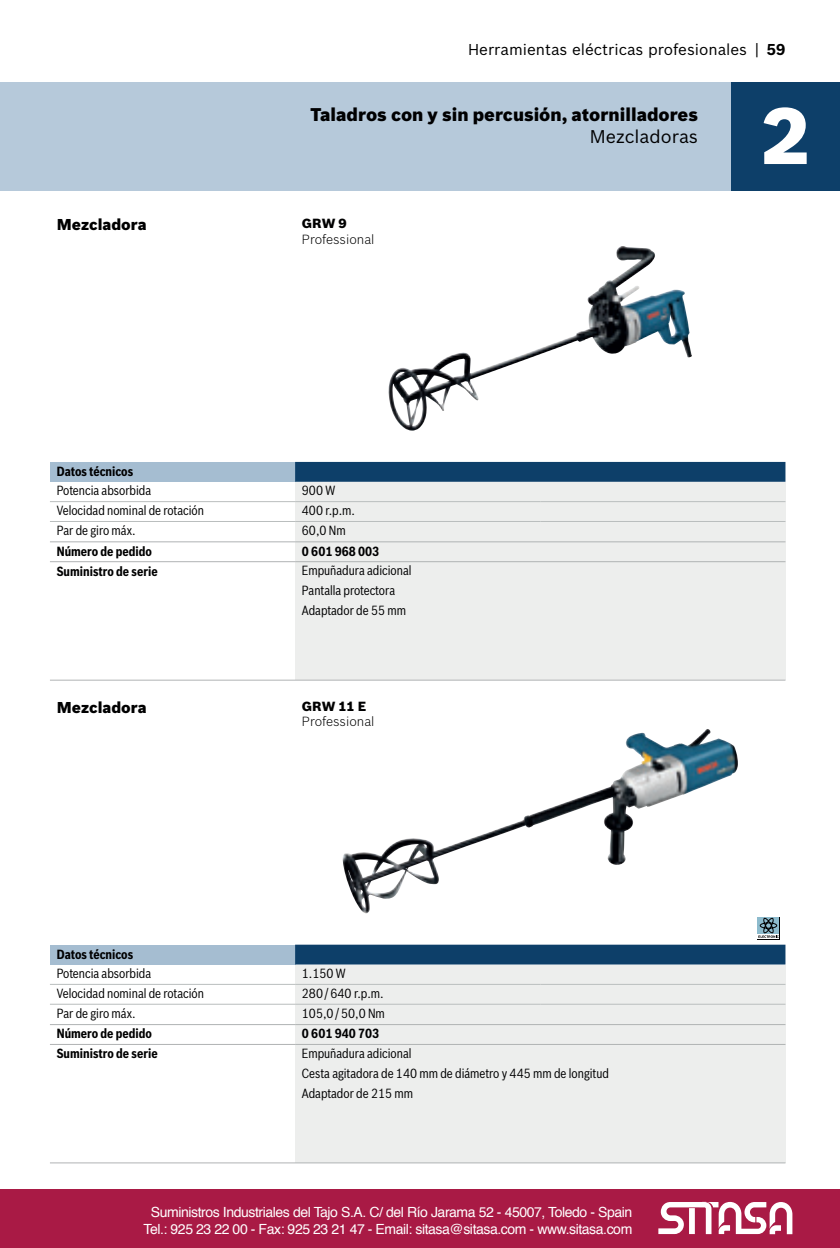
<style>
.page{position:relative;width:840px;height:1248px;background:#fff}
.page>*{position:absolute;margin:0;border:0;box-sizing:border-box;transform-origin:0 0}
.t1{font:900 78px "Bosch Sans";color:#fff}
.t2{font:900 18px "Bosch Sans";color:#000001}
.t3{font:18px "Bosch Sans";color:#000001}
.t4{font:15.4px "Bosch Sans";color:#000001}
.t5{font:900 15.4px "Bosch Sans";color:#000001}
.t6{font:14px/16.8px "Helvetica";letter-spacing:-.03em;color:#fff;text-align:center}
.t7{font:13px/19.8px "Bosch Sans Cond";color:#000001}
.t8{font:700 13px "Bosch Sans Cond";color:#000001}
.t9{font:300 13px "Bosch Sans";color:#000001}
.t10{font:900 13px "Bosch Sans";color:#000001}
.s1{font-weight:700}
</style>
<div class="page">
<div style="left:0;top:1189px;width:839px;height:58px;background:#a91a45"></div>
<svg style="left:658px;top:1201px;width:134px;height:32px"></svg>
<div style="left:0;top:82px;width:730px;height:108px;background:#b6c9da"></div>
<div style="left:730px;top:82px;width:109px;height:108px;background:#0d3f69"></div>
<div style="left:295px;top:482px;width:490px;height:198px;background:#edeeed"></div>
<hr style="left:50px;top:679px;width:735px;height:1px;background:#b0b3b4">
<div style="left:295px;top:964px;width:490px;height:198px;background:#edeeed"></div>
<hr style="left:50px;top:1162px;width:735px;height:1px;background:#b0b3b4">
<div style="left:50px;top:462px;width:245px;height:19px;background:#a5bdd1"></div>
<div style="left:295px;top:462px;width:490px;height:19px;background:#0d3f69"></div>
<hr style="left:50px;top:501px;width:245px;height:1px;background:#babebe">
<hr style="left:295px;top:501px;width:245px;height:1px;background:#babebe">
<hr style="left:540px;top:501px;width:245px;height:1px;background:#babebe">
<hr style="left:50px;top:521px;width:245px;height:1px;background:#babebe">
<hr style="left:295px;top:521px;width:245px;height:1px;background:#babebe">
<hr style="left:540px;top:521px;width:245px;height:1px;background:#babebe">
<hr style="left:50px;top:541px;width:245px;height:1px;background:#b0b3b4">
<hr style="left:295px;top:541px;width:490px;height:1px;background:#b0b3b4">
<hr style="left:50px;top:561px;width:245px;height:1px;background:#b0b3b4">
<hr style="left:295px;top:561px;width:490px;height:1px;background:#b0b3b4">
<div style="left:50px;top:944px;width:245px;height:20px;background:#a5bdd1"></div>
<div style="left:295px;top:944px;width:490px;height:20px;background:#0d3f69"></div>
<hr style="left:50px;top:983px;width:245px;height:1px;background:#babebe">
<hr style="left:295px;top:983px;width:245px;height:1px;background:#babebe">
<hr style="left:540px;top:983px;width:245px;height:1px;background:#babebe">
<hr style="left:50px;top:1003px;width:245px;height:1px;background:#babebe">
<hr style="left:295px;top:1003px;width:245px;height:1px;background:#babebe">
<hr style="left:540px;top:1003px;width:245px;height:1px;background:#babebe">
<hr style="left:50px;top:1023px;width:245px;height:1px;background:#b0b3b4">
<hr style="left:295px;top:1023px;width:490px;height:1px;background:#b0b3b4">
<hr style="left:50px;top:1043px;width:245px;height:1px;background:#b0b3b4">
<hr style="left:295px;top:1043px;width:490px;height:1px;background:#b0b3b4">
<img style="left:388px;top:246px;width:304px;height:184px">
<img style="left:342px;top:730px;width:395px;height:183px">
<div style="left:756px;top:916px;width:23px;height:23px;background:#8dbbcd"></div>
<svg style="left:757px;top:934px;width:21px;height:4px"></svg>
<svg style="left:758px;top:917px;width:20px;height:20px"></svg>
<p class="t4" style="left:468px;top:40px;width:319px">Herramientas eléctricas profesionales | <span class="s1">59</span></p>
<h2 class="t2" style="left:310px;top:103px;width:389px">Taladros con y sin percusión, atornilladores</h2>
<h2 class="t3" style="left:589px;top:125px;width:110px">Mezcladoras</h2>
<p class="t5" style="left:57px;top:215px;width:91px">Mezcladora</p>
<p class="t10" style="left:302px;top:215px;width:46px">GRW 9</p>
<p class="t9" style="left:302px;top:231px;width:74px">Professional</p>
<h1 class="t1" style="left:760px;top:87px;width:51px">2</h1>
<p class="t8" style="left:57px;top:463px;width:78px">Datos técnicos</p>
<p class="t7" style="left:57px;top:480px;width:96px">Potencia absorbida</p>
<p class="t7" style="left:302px;top:480px;width:35px">900 W</p>
<p class="t7" style="left:57px;top:500px;width:149px">Velocidad nominal de rotación</p>
<p class="t7" style="left:302px;top:500px;width:55px">400 r.p.m.</p>
<p class="t7" style="left:57px;top:520px;width:80px">Par de giro máx.</p>
<p class="t7" style="left:302px;top:520px;width:45px">60,0 Nm</p>
<p class="t8" style="left:57px;top:543px;width:97px">Número de pedido</p>
<p class="t8" style="left:302px;top:543px;width:79px">0 601 968 003</p>
<p class="t8" style="left:57px;top:563px;width:102px">Suministro de serie</p>
<p class="t7" style="left:302px;top:560px;width:111px">Empuñadura adicional<br>Pantalla protectora<br>Adaptador de 55 mm</p>
<p class="t5" style="left:57px;top:697px;width:91px">Mezcladora</p>
<p class="t10" style="left:302px;top:697px;width:66px">GRW 11 E</p>
<p class="t9" style="left:302px;top:713px;width:74px">Professional</p>
<p class="t8" style="left:57px;top:945px;width:78px">Datos técnicos</p>
<p class="t7" style="left:57px;top:963px;width:96px">Potencia absorbida</p>
<p class="t7" style="left:302px;top:963px;width:45px">1.150 W</p>
<p class="t7" style="left:57px;top:983px;width:149px">Velocidad nominal de rotación</p>
<p class="t7" style="left:302px;top:983px;width:83px">280/640 r.p.m.</p>
<p class="t7" style="left:57px;top:1003px;width:80px">Par de giro máx.</p>
<p class="t7" style="left:302px;top:1003px;width:84px">105,0/50,0 Nm</p>
<p class="t8" style="left:57px;top:1025px;width:97px">Número de pedido</p>
<p class="t8" style="left:302px;top:1025px;width:79px">0 601 940 703</p>
<p class="t8" style="left:57px;top:1045px;width:102px">Suministro de serie</p>
<p class="t7" style="left:302px;top:1043px;width:308px">Empuñadura adicional<br>Cesta agitadora de 140 mm de diámetro y 445 mm de longitud<br>Adaptador de 215 mm</p>
<p class="t6" style="left:143px;top:1204px;width:490px">Suministros Industriales del Tajo S.A. C/ del Río Jarama 52 - 45007, Toledo - Spain<br>Tel.: 925 23 22 00 - Fax: 925 23 21 47 - Email: sitasa@sitasa.com - www.sitasa.com</p>
</div>
